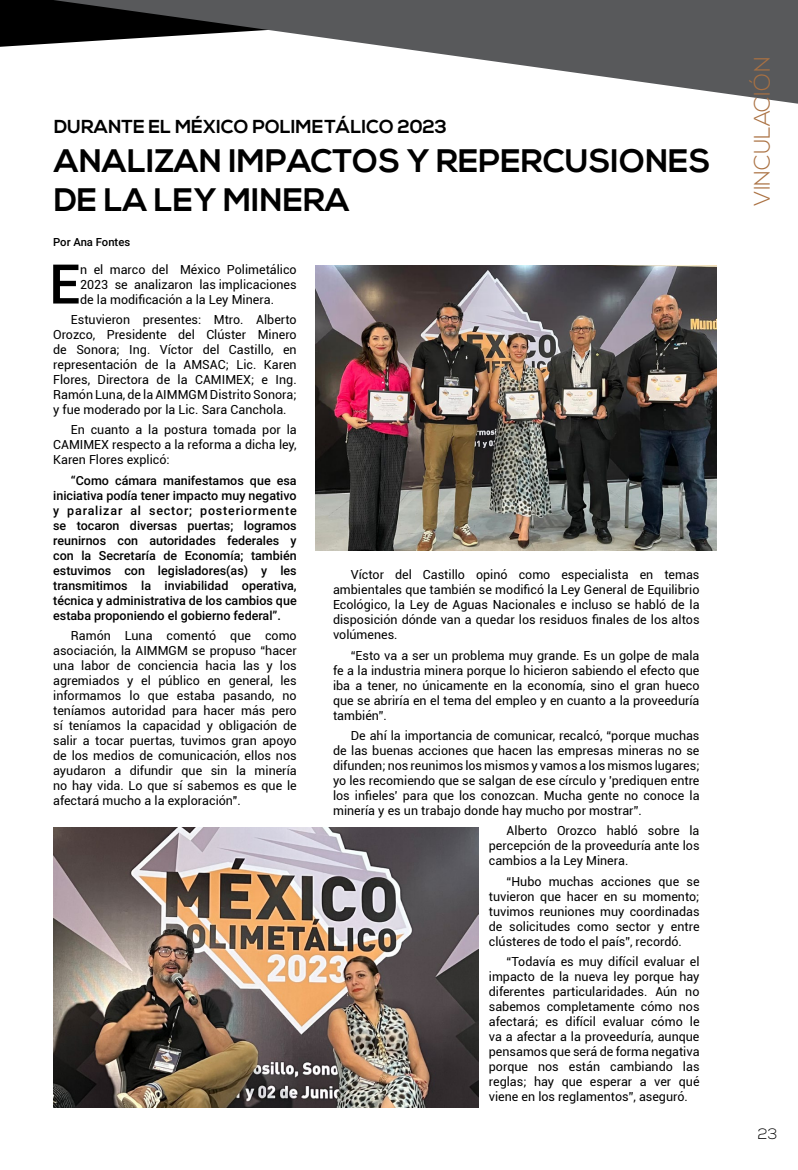
<style>
.page{position:relative;width:798px;height:1170px;background:#fff}
.page>*{position:absolute;margin:0;border:0;box-sizing:border-box;transform-origin:0 0}
.t1{font:500 54.75px "Roboto";color:#000}
.t2{font:700 32.5px/39px "Nexa";color:#000}
.t3{font:300 22.5px "Nexa";color:#aa7142}
.t4{font:700 18.75px "Nexa";color:#000}
.t5{font:300 15px "Nexa";color:#000}
.t6{font:12.5px/15px "Roboto";color:#000;text-align:justify}
.t7{font:500 12.5px/15px "Roboto";color:#000;text-align:justify}
.t8{font:500 11.25px "Roboto";color:#000}
</style>
<div class="page">
<div style="left:0;top:0;width:53px;height:47px;background:#000"></div>
<img style="left:315px;top:265px;width:401px;height:285px">
<img style="left:53px;top:827px;width:425px;height:280px">
<svg style="left:53px;top:0;width:744px;height:104px;fill:#58595b"></svg>
<h3 class="t4" style="left:54px;top:116px;width:394px">DURANTE EL MÉXICO POLIMETÁLICO 2023</h3>
<h2 class="t2" style="left:54px;top:142px;width:658px">ANALIZAN IMPACTOS Y REPERCUSIONES<br>DE LA LEY MINERA</h2>
<p class="t8" style="left:53px;top:234px;width:78px">Por Ana Fontes</p>
<h1 class="t1" style="left:49px;top:246px;width:32px">E</h1>
<p class="t6" style="left:80px;top:261px;width:218px">n el marco del México Polimetálico 2023 se analizaron las implicaciones de la modificación a la Ley Minera.</p>
<p class="t6" style="left:53px;top:311px;width:245px;text-indent:18px">Estuvieron presentes: Mtro. Alberto Orozco, Presidente del Clúster Minero de Sonora; Ing. Víctor del Castillo, en representación de la AMSAC; Lic. Karen Flores, Directora de la CAMIMEX; e Ing.<br>Ramón Luna, de la AIMMGM Distrito Sonora; y fue moderado por la Lic. Sara Canchola.</p>
<p class="t6" style="left:53px;top:422px;width:245px;text-indent:18px">En cuanto a la postura tomada por la CAMIMEX respecto a la reforma a dicha ley, Karen Flores explicó:</p>
<p class="t7" style="left:53px;top:472px;width:245px;text-indent:18px">“Como cámara manifestamos que esa iniciativa podía tener impacto muy negativo y paralizar al sector; posteriormente se tocaron diversas puertas; logramos reunirnos con autoridades federales y con la Secretaría de Economía; también estuvimos con legisladores(as) y les transmitimos la inviabilidad operativa, técnica y administrativa de los cambios que estaba proponiendo el gobierno federal”.</p>
<p class="t6" style="left:53px;top:627px;width:245px;text-indent:18px">Ramón Luna comentó que como asociación, la AIMMGM se propuso “hacer una labor de conciencia hacia las y los agremiados y el público en general, les informamos lo que estaba pasando, no teníamos autoridad para hacer más pero sí teníamos la capacidad y obligación de salir a tocar puertas, tuvimos gran apoyo de los medios de comunicación, ellos nos ayudaron a difundir que sin la minería no hay vida. Lo que sí sabemos es que le afectará mucho a la exploración".</p>
<p class="t6" style="left:333px;top:566px;width:368px;text-indent:18px">Víctor del Castillo opinó como especialista en temas ambientales que también se modificó la Ley General de Equilibrio Ecológico, la Ley de Aguas Nacionales e incluso se habló de la disposición dónde van a quedar los residuos finales de los altos volúmenes.</p>
<p class="t6" style="left:333px;top:647px;width:368px;text-indent:18px">“Esto va a ser un problema muy grande. Es un golpe de mala fe a la industria minera porque lo hicieron sabiendo el efecto que iba a tener, no únicamente en la economía, sino el gran hueco que se abriría en el tema del empleo y en cuanto a la proveeduría también”.</p>
<p class="t6" style="left:333px;top:727px;width:368px;text-indent:18px">De ahí la importancia de comunicar, recalcó, “porque muchas de las buenas acciones que hacen las empresas mineras no se difunden; nos reunimos los mismos y vamos a los mismos lugares; yo les recomiendo que se salgan de ese círculo y 'prediquen entre los infieles' para que los conozcan. Mucha gente no conoce la minería y es un trabajo donde hay mucho por mostrar”.</p>
<p class="t6" style="left:488px;top:822px;width:212px;text-indent:18px">Alberto Orozco habló sobre la percepción de la proveeduría ante los cambios a la Ley Minera.</p>
<p class="t6" style="left:488px;top:873px;width:212px;text-indent:18px">“Hubo muchas acciones que se tuvieron que hacer en su momento; tuvimos reuniones muy coordinadas de solicitudes como sector y entre clústeres de todo el país”, recordó.</p>
<p class="t6" style="left:488px;top:953px;width:212px;text-indent:18px">“Todavía es muy difícil evaluar el impacto de la nueva ley porque hay diferentes particularidades. Aún no sabemos completamente cómo nos afectará; es difícil evaluar cómo le va a afectar a la proveeduría, aunque pensamos que será de forma negativa porque nos están cambiando las reglas; hay que esperar a ver qué viene en los reglamentos”, aseguró.</p>
<h3 class="t3" style="left:748px;top:205px;width:150px;rotate:-90deg">VINCULACIÓN</h3>
<p class="t5" style="left:757px;top:1124px;width:21px">23</p>
</div>
